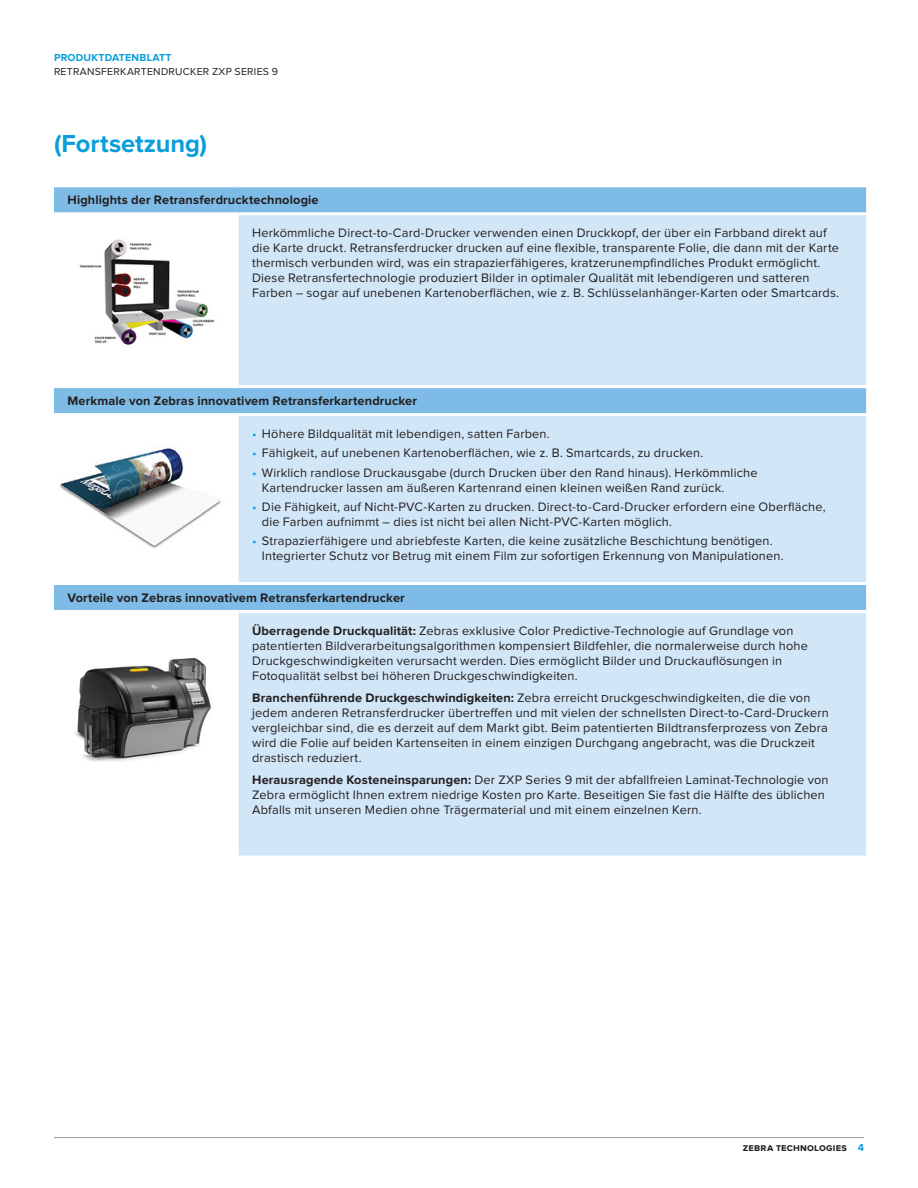
<style>
.page{position:relative;width:918px;height:1188px;background:#fff}
.page>*{position:absolute;margin:0;border:0;box-sizing:border-box;transform-origin:0 0}
.Heading-4_Interior_H{font:700 25.5px "Proxima Nova";color:#0a9edb}
.Table_Body_Copy{font:12.75px/15px "Proxima Nova";letter-spacing:.015em;color:#231f20}
.Table_Subhead_Black{font:700 12.75px "Proxima Nova";letter-spacing:.01em;color:#231f20}
.t1{font:10.5px "Proxima Nova";letter-spacing:.025em;color:#231f20}
.t2{font:700 10.5px "Proxima Nova";letter-spacing:.015em;color:#231f20}
.t3{font:700 10.5px "Proxima Nova";letter-spacing:.02em;color:#0a9edb}
.s1{color:#0a9edb}
.s2{font-weight:700}
</style>
<div class="page">
<svg style="left:54px;top:187px;width:812px;height:423px;fill:#7ebce7"></svg>
<svg style="left:239px;top:215px;width:627px;height:641px;background:#cae2f4"></svg>
<hr style="left:54px;top:582px;width:185px;height:3px;background:#fff">
<hr style="left:239px;top:582px;width:627px;height:3px;background:#fff">
<hr style="left:239px;top:610px;width:627px;height:3px;background:#fff">
<hr style="left:54px;top:385px;width:185px;height:3px;background:#fff">
<hr style="left:239px;top:385px;width:627px;height:3px;background:#fff">
<hr style="left:54px;top:413px;width:185px;height:3px;background:#fff">
<hr style="left:239px;top:413px;width:627px;height:3px;background:#fff">
<hr style="left:54px;top:212px;width:185px;height:3px;background:#fff">
<hr style="left:239px;top:212px;width:627px;height:3px;background:#fff">
<img style="left:65px;top:236px;width:162px;height:113px">
<img style="left:54px;top:433px;width:181px;height:129px">
<img style="left:74px;top:657px;width:137px;height:104px">
<hr style="left:54px;top:1137px;width:810px;height:1px;background:#989999">
<p class="t3" style="left:54px;top:53px;width:119px">PRODUKTDATENBLATT</p>
<p class="t1" style="left:54px;top:67px;width:226px">RETRANSFERKARTENDRUCKER ZXP SERIES 9</p>
<p class="Heading-4_Interior_H" style="left:54px;top:132px;width:155px">(Fortsetzung)</p>
<p class="Table_Subhead_Black" style="left:68px;top:194px;width:253px">Highlights der Retransferdrucktechnologie</p>
<p class="Table_Body_Copy" style="left:252px;top:226px;width:589px">Herkömmliche Direct-to-Card-Drucker verwenden einen Druckkopf, der über ein Farbband direkt auf die Karte druckt. Retransferdrucker drucken auf eine flexible, transparente Folie, die dann mit der Karte thermisch verbunden wird, was ein strapazierfähigeres, kratzerunempfindliches Produkt ermöglicht.<br>Diese Retransfertechnologie produziert Bilder in optimaler Qualität mit lebendigeren und satteren Farben – sogar auf unebenen Kartenoberflächen, wie z. B. Schlüsselanhänger-Karten oder Smartcards.</p>
<p class="Table_Subhead_Black" style="left:68px;top:395px;width:351px">Merkmale von Zebras innovativem Retransferkartendrucker</p>
<p class="Table_Body_Copy" style="left:252px;top:427px;width:299px"><span class="s1">•</span> Höhere Bildqualität mit lebendigen, satten Farben.</p>
<p class="Table_Body_Copy" style="left:252px;top:446px;width:453px"><span class="s1">•</span> Fähigkeit, auf unebenen Kartenoberflächen, wie z. B. Smartcards, zu drucken.</p>
<p class="Table_Body_Copy" style="left:262px;top:466px;width:497px;text-indent:-10px"><span class="s1">•</span> Wirklich randlose Druckausgabe (durch Drucken über den Rand hinaus). Herkömmliche<br>Kartendrucker lassen am äußeren Kartenrand einen kleinen weißen Rand zurück.</p>
<p class="Table_Body_Copy" style="left:262px;top:500px;width:565px;text-indent:-10px"><span class="s1">•</span> Die Fähigkeit, auf Nicht-PVC-Karten zu drucken. Direct-to-Card-Drucker erfordern eine Oberfläche, die Farben aufnimmt – dies ist nicht bei allen Nicht-PVC-Karten möglich.</p>
<p class="Table_Body_Copy" style="left:262px;top:534px;width:523px;text-indent:-10px"><span class="s1">•</span> Strapazierfähigere und abriebfeste Karten, die keine zusätzliche Beschichtung benötigen.<br>Integrierter Schutz vor Betrug mit einem Film zur sofortigen Erkennung von Manipulationen.</p>
<p class="Table_Subhead_Black" style="left:68px;top:592px;width:339px">Vorteile von Zebras innovativem Retransferkartendrucker</p>
<p class="Table_Body_Copy" style="left:252px;top:624px;width:557px"><span class="s2">Überragende Druckqualität:</span> Zebras exklusive Color Predictive-Technologie auf Grundlage von patentierten Bildverarbeitungsalgorithmen kompensiert Bildfehler, die normalerweise durch hohe Druckgeschwindigkeiten verursacht werden. Dies ermöglicht Bilder und Druckauflösungen in Fotoqualität selbst bei höheren Druckgeschwindigkeiten.</p>
<p class="Table_Body_Copy" style="left:252px;top:691px;width:578px"><span class="s2">Branchenführende Druckgeschwindigkeiten:</span> Zebra erreicht Druckgeschwindigkeiten, die die von jedem anderen Retransferdrucker übertreffen und mit vielen der schnellsten Direct-to-Card-Druckern vergleichbar sind, die es derzeit auf dem Markt gibt. Beim patentierten Bildtransferprozess von Zebra wird die Folie auf beiden Kartenseiten in einem einzigen Durchgang angebracht, was die Druckzeit drastisch reduziert.</p>
<p class="Table_Body_Copy" style="left:252px;top:772px;width:578px"><span class="s2">Herausragende Kosteneinsparungen:</span> Der ZXP Series 9 mit der abfallfreien Laminat-Technologie von<br>Zebra ermöglicht Ihnen extrem niedrige Kosten pro Karte. Beseitigen Sie fast die Hälfte des üblichen<br>Abfalls mit unseren Medien ohne Trägermaterial und mit einem einzelnen Kern.</p>
<p class="t2" style="left:743px;top:1143px;width:123px">zebra technologies <span class="s1">4</span></p>
</div>
